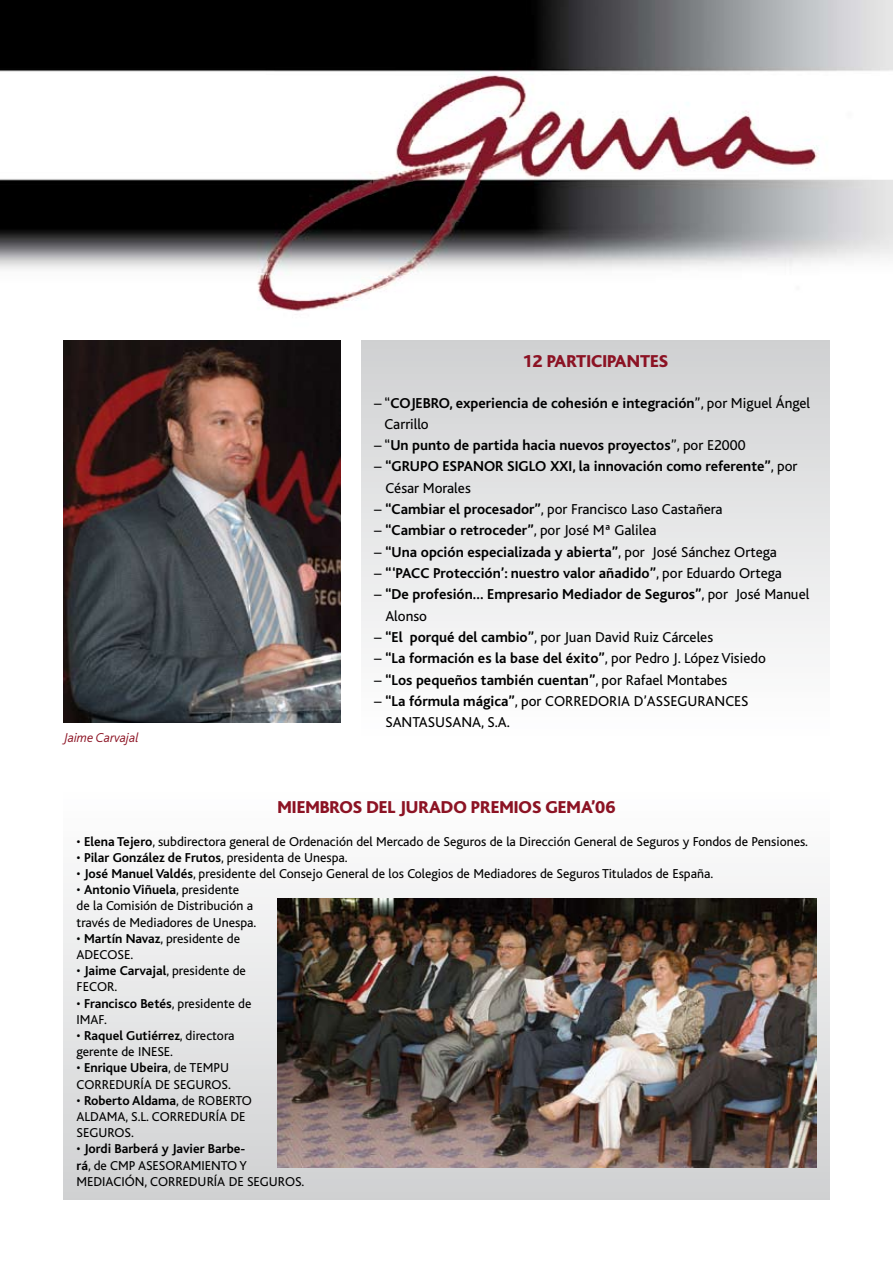
<style>
.page{position:relative;width:893px;height:1263px;background:#fff}
.page>*{position:absolute;margin:0;border:0;box-sizing:border-box;transform-origin:0 0}
.t1{font:800 18px "Bliss";color:#8c1324}
.t2{font:700 15px/21.3px "Bliss";color:#000}
.t3{font:15px "Bliss";color:#000}
.t4{font:13.5px/16.2px "Bliss";color:#000}
.t5{font:italic 300 13.5px "Bliss";color:#8c1324}
.s1{font-weight:400}
.s2{font-weight:700}
</style>
<div class="page">
<div style="left:64px;top:787px;width:765px;height:412px;background:linear-gradient(to bottom,#fff,#cecfd0)"></div>
<img style="left:0;top:0;width:893px;height:312px">
<img style="left:64px;top:340px;width:276px;height:383px">
<img style="left:277px;top:898px;width:539px;height:269px">
<div style="left:361px;top:340px;width:468px;height:400px;background:linear-gradient(to bottom,#d0d1d2,#fff)"></div>
<p class="t5" style="left:64px;top:730px;width:76px">Jaime Carvajal</p>
<h1 class="t1" style="left:522px;top:351px;width:147px">12 PARTICIPANTES</h1>
<p class="t2" style="left:384px;top:392px;width:427px;text-indent:-10px"><span class="s1">– “</span>COJEBRO, experiencia de cohesión e integración<span class="s1">”, por Miguel Ángel<br>Carrillo</span></p>
<p class="t2" style="left:374px;top:435px;width:373px"><span class="s1">– “</span>Un punto de partida hacia nuevos proyectos<span class="s1">”, por E2000</span></p>
<p class="t2" style="left:385px;top:456px;width:414px;text-indent:-11px"><span class="s1">–</span> “GRUPO ESPANOR SIGLO XXI, la innovación como referente”<span class="s1">, por<br>César Morales</span></p>
<p class="t3" style="left:374px;top:501px;width:350px">– <span class="s2">“Cambiar el procesador”</span>, por Francisco Laso Castañera</p>
<p class="t2" style="left:374px;top:520px;width:284px"><span class="s1">–</span> “Cambiar o retroceder”<span class="s1">, por José Mª Galilea</span></p>
<p class="t2" style="left:374px;top:541px;width:404px"><span class="s1">–</span> “Una opción especializada y abierta”<span class="s1">, por José Sánchez Ortega</span></p>
<p class="t2" style="left:374px;top:563px;width:409px"><span class="s1">–</span> “‘PACC Protección’: nuestro valor añadido”<span class="s1">, por Eduardo Ortega</span></p>
<p class="t2" style="left:385px;top:584px;width:425px;text-indent:-11px"><span class="s1">–</span> “De profesión… Empresario Mediador de Seguros”<span class="s1">, por José Manuel<br>Alonso</span></p>
<p class="t3" style="left:374px;top:629px;width:340px">– <span class="s2">“El porqué del cambio”</span>, por Juan David Ruiz Cárceles</p>
<p class="t2" style="left:374px;top:648px;width:393px"><span class="s1">–</span> “La formación es la base del éxito”<span class="s1">, por Pedro J. López Visiedo</span></p>
<p class="t2" style="left:374px;top:669px;width:355px"><span class="s1">–</span> “Los pequeños también cuentan”<span class="s1">, por Rafael Montabes</span></p>
<p class="t2" style="left:374px;top:691px;width:190px"><span class="s1">–</span> “La fórmula mágica”<span class="s1">, por Corredoria</span></p>
<p class="t3" style="left:634px;top:693px;width:32px">d’Assegurances</p>
<p class="t3" style="left:385px;top:714px;width:18px">Santasusana</p>
<p class="t3" style="left:481px;top:714px;width:30px">, S.A.</p>
<h1 class="t1" style="left:278px;top:798px;width:339px">MIEMBROS DEL JURADO PREMIOS GEMA’06</h1>
<p class="t4" style="left:77px;top:833px;width:733px">• <span class="s2">Elena Tejero</span>, subdirectora general de Ordenación del Mercado de Seguros de la Dirección General de Seguros y Fondos de Pensiones.</p>
<p class="t4" style="left:77px;top:849px;width:273px">• <span class="s2">Pilar González de Frutos</span>, presidenta de Unespa.</p>
<p class="t4" style="left:77px;top:866px;width:638px">• <span class="s2">José Manuel Valdés</span>, presidente del Consejo General de los Colegios de Mediadores de Seguros Titulados de España.</p>
<p class="t4" style="left:77px;top:882px;width:181px">• <span class="s2">Antonio Viñuela</span>, presidente<br>de la Comisión de Distribución a través de Mediadores de Unespa.</p>
<p class="t4" style="left:77px;top:930px;width:165px">• <span class="s2">Martín Navaz</span>, presidente de<br>ADECOSE.</p>
<p class="t4" style="left:77px;top:963px;width:171px">• <span class="s2">Jaime Carvajal</span>, presidente de<br>FECOR.</p>
<p class="t4" style="left:77px;top:995px;width:176px">• <span class="s2">Francisco Betés</span>, presidente de<br>IMAF.</p>
<p class="t4" style="left:77px;top:1028px;width:159px">• <span class="s2">Raquel Gutiérrez</span>, directora gerente de INESE.</p>
<p class="t4" style="left:77px;top:1060px;width:156px">• <span class="s2">Enrique Ubeira</span>, de TEMPU<br>CORREDURÍA DE SEGUROS.</p>
<p class="t4" style="left:77px;top:1092px;width:177px">• <span class="s2">Roberto Aldama</span>, de ROBERTO<br>ALDAMA, S.L. CORREDURÍA DE<br>SEGUROS.</p>
<p class="t4" style="left:77px;top:1141px;width:229px">• <span class="s2">Jordi Barberá y Javier Barbe-<br>rá</span>, de CMP ASESORAMIENTO Y<br>MEDIACIÓN, CORREDURÍA DE SEGUROS.</p>
</div>
